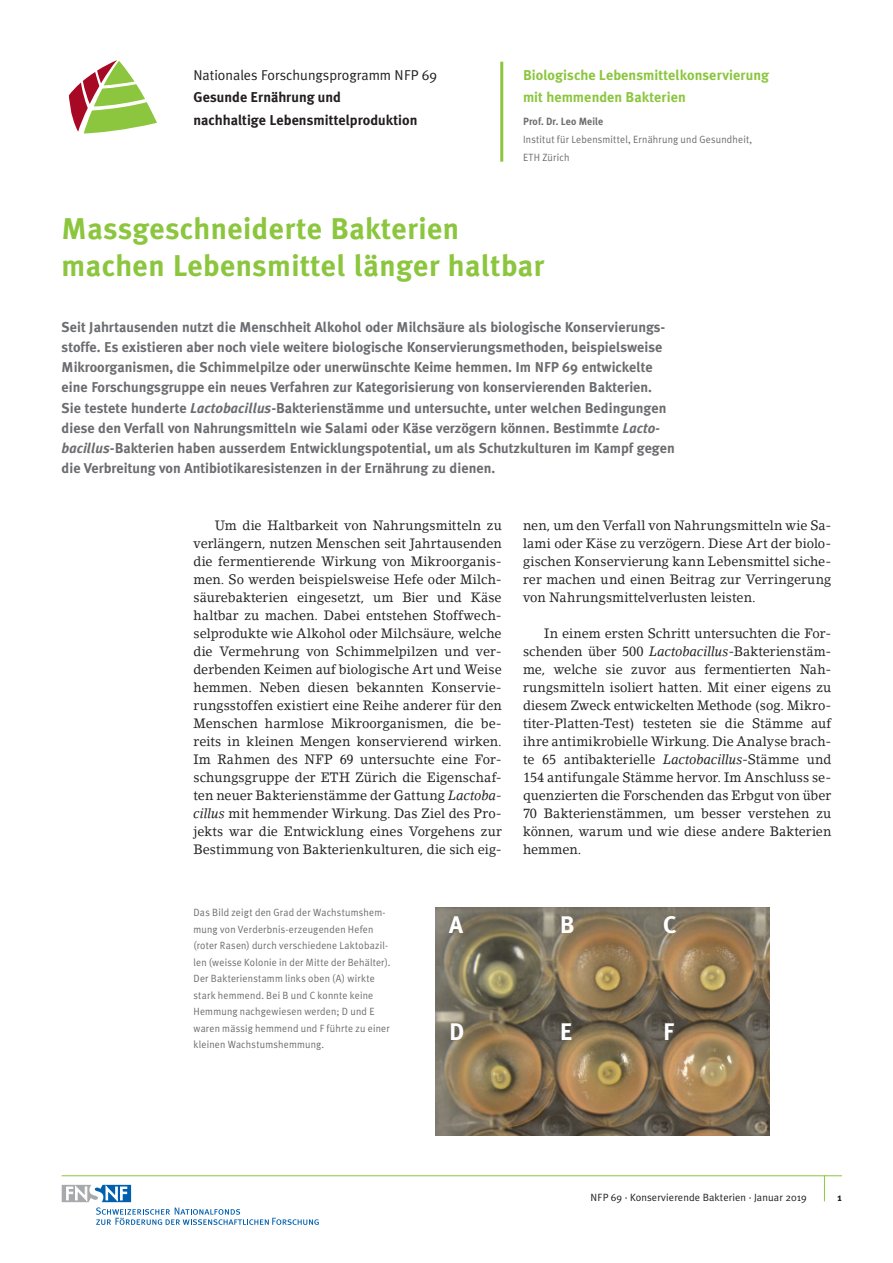
<style>
.page{position:relative;width:893px;height:1263px;background:#fff}
.page>*{position:absolute;margin:0;border:0;box-sizing:border-box;transform-origin:0 0}
.t1{font:700 30px/37.5px "Meta Plus";letter-spacing:.015em;color:#8bc63e}
.t2{font:700 24px "Meta Plus";color:#fff}
.t3{font:700 14.25px/20.2px "Meta Plus";color:#6c6d70}
.t4{font:700 14.25px/22.5px "Meta Plus";letter-spacing:.005em;color:#8bc63e}
.t5{font:700 14.25px/22.5px "Meta Plus";color:#231f20}
.t6{font:14.25px "Meta Plus Normal";color:#231f20}
.t7{font:13.5px/18px "Lino Letter";color:#231f20;text-align:justify;scale:.95 1}
.t8{font:10.5px/16.5px "Meta Plus Normal";letter-spacing:.02em;color:#6c6d70;scale:.95 1}
.t9{font:10.5px "Meta Plus Normal";letter-spacing:.01em;color:#231f20}
.t10{font:700 10.5px "Meta Plus";letter-spacing:.015em;color:#6c6d70;scale:.95 1}
.t11{font:700 10.5px "Meta Plus";color:#231f20}
.s1{font-style:italic}
</style>
<div class="page">
<hr style="left:62px;top:1175px;width:780px;height:1px;background:#8bc63e">
<svg style="left:824px;top:1175px;width:1px;height:26px"></svg>
<div style="left:61px;top:1184px;width:71px;height:19px;border:2px solid #fff"></div>
<svg style="left:62px;top:1185px;width:257px;height:40px"></svg>
<svg style="left:69px;top:60px;width:88px;height:73px"></svg>
<hr style="left:500px;top:62px;width:3px;height:100px;background:#8bc63e">
<img style="left:436px;top:908px;width:333px;height:227px">
<p class="t6" style="left:193px;top:66px;width:245px">Nationales Forschungsprogramm NFP 69</p>
<p class="t5" style="left:193px;top:86px;width:225px">Gesunde Ernährung und<br>nachhaltige Lebensmittelproduktion</p>
<p class="t4" style="left:523px;top:63px;width:247px">Biologische Lebensmittelkonservierung mit hemmenden Bakterien</p>
<p class="t10" style="left:523px;top:115px;width:86px">Prof. Dr. Leo Meile</p>
<p class="t8" style="left:523px;top:130px;width:243px;line-height:18px">Institut für Lebensmittel, Ernährung und Gesundheit,<br>ETH Zürich</p>
<h1 class="t1" style="left:62px;top:209px;width:484px">Massgeschneiderte Bakterien machen Lebensmittel länger haltbar</h1>
<p class="t3" style="left:62px;top:317px;width:615px">Seit Jahrtausenden nutzt die Menschheit Alkohol oder Milchsäure als biologische Konservierungs&shy;stoffe. Es existieren aber noch viele weitere biologische Konservierungsmethoden, beispielsweise Mikroorganismen, die Schimmelpilze oder unerwünschte Keime hemmen. Im NFP 69 entwickelte eine Forschungsgruppe ein neues Verfahren zur Kategorisierung von konservierenden Bakterien.<br>Sie testete hunderte <span class="s1">Lactobacillus</span>-Bakterienstämme und untersuchte, unter welchen Bedingungen diese den Verfall von Nahrungsmitteln wie Salami oder Käse verzögern können. Bestimmte <span class="s1">Lacto&shy;bacillus</span>-Bakterien haben ausserdem Entwicklungspotential, um als Schutzkulturen im Kampf gegen die Verbreitung von Antibiotikaresistenzen in der Ernährung zu dienen.</p>
<p class="t7" style="left:193px;top:516px;width:326px;text-indent:21px">Um die Haltbarkeit von Nahrungsmitteln zu verlängern, nutzen Menschen seit Jahrtausenden die fermentierende Wirkung von Mikroorganis&shy;men. So werden beispielsweise Hefe oder Milch&shy;säurebakterien eingesetzt, um Bier und Käse haltbar zu machen. Dabei entstehen Stoffwech&shy;selprodukte wie Alkohol oder Milchsäure, welche die Vermehrung von Schimmelpilzen und ver&shy;derbenden Keimen auf biologische Art und Weise hemmen. Neben diesen bekannten Konservie&shy;rungsstoffen existiert eine Reihe anderer für den Menschen harmlose Mikroorganismen, die be&shy;reits in kleinen Mengen konservierend wirken.<br>Im Rahmen des NFP 69 untersuchte eine For&shy;schungsgruppe der ETH Zürich die Eigenschaf&shy;ten neuer Bakterienstämme der Gattung <span class="s1">Lactoba&shy;cillus</span> mit hemmender Wirkung. Das Ziel des Pro&shy;jekts war die Entwicklung eines Vorgehens zur Bestimmung von Bakterienkulturen, die sich eig-</p>
<p class="t7" style="left:523px;top:516px;width:326px">nen, um den Verfall von Nahrungsmitteln wie Sa&shy;lami oder Käse zu verzögern. Diese Art der biolo&shy;gischen Konservierung kann Lebensmittel siche&shy;rer machen und einen Beitrag zur Verringerung von Nahrungsmittelverlusten leisten.</p>
<p class="t7" style="left:523px;top:624px;width:326px;text-align:left;text-indent:21px">In einem ersten Schritt untersuchten die For&shy;schenden über 500 <span class="s1">Lactobacillus</span>-Bakterienstäm&shy;me, welche sie zuvor aus fermentierten Nah&shy;rungsmitteln isoliert hatten. Mit einer eigens zu diesem Zweck entwickelten Methode (sog. Mikro&shy;titer-Platten-Test) testeten sie die Stämme auf ihre antimikrobielle Wirkung. Die Analyse brach&shy;te 65 antibakterielle <span class="s1">Lactobacillus</span>-Stämme und 154 antifungale Stämme hervor. Im Anschluss se&shy;quenzierten die Forschenden das Erbgut von über 70 Bakterienstämmen, um besser verstehen zu können, warum und wie diese andere Bakterien hemmen.</p>
<p class="t8" style="left:193px;top:904px;width:209px">Das Bild zeigt den Grad der Wachstumshem&shy;mung von Verderbnis-erzeugenden Hefen (roter Rasen) durch verschiedene Laktobazil&shy;len (weisse Kolonie in der Mitte der Behälter).<br>Der Bakterienstamm links oben (A) wirkte stark hemmend. Bei B und C konnte keine Hemmung nachgewiesen werden; D und E waren mässig hemmend und F führte zu einer kleinen Wachstumshemmung.</p>
<h2 class="t2" style="left:449px;top:911px;width:15px">A</h2>
<h2 class="t2" style="left:560px;top:911px;width:16px">B</h2>
<h2 class="t2" style="left:663px;top:911px;width:15px">C</h2>
<h2 class="t2" style="left:449px;top:1017px;width:17px">D</h2>
<h2 class="t2" style="left:560px;top:1017px;width:14px">E</h2>
<h2 class="t2" style="left:663px;top:1017px;width:13px">F</h2>
<p class="t9" style="left:590px;top:1191px;width:218px">NFP 69 · Konservierende Bakterien · Januar 2019</p>
<p class="t11" style="left:838px;top:1191px;width:6px">1</p>
</div>
